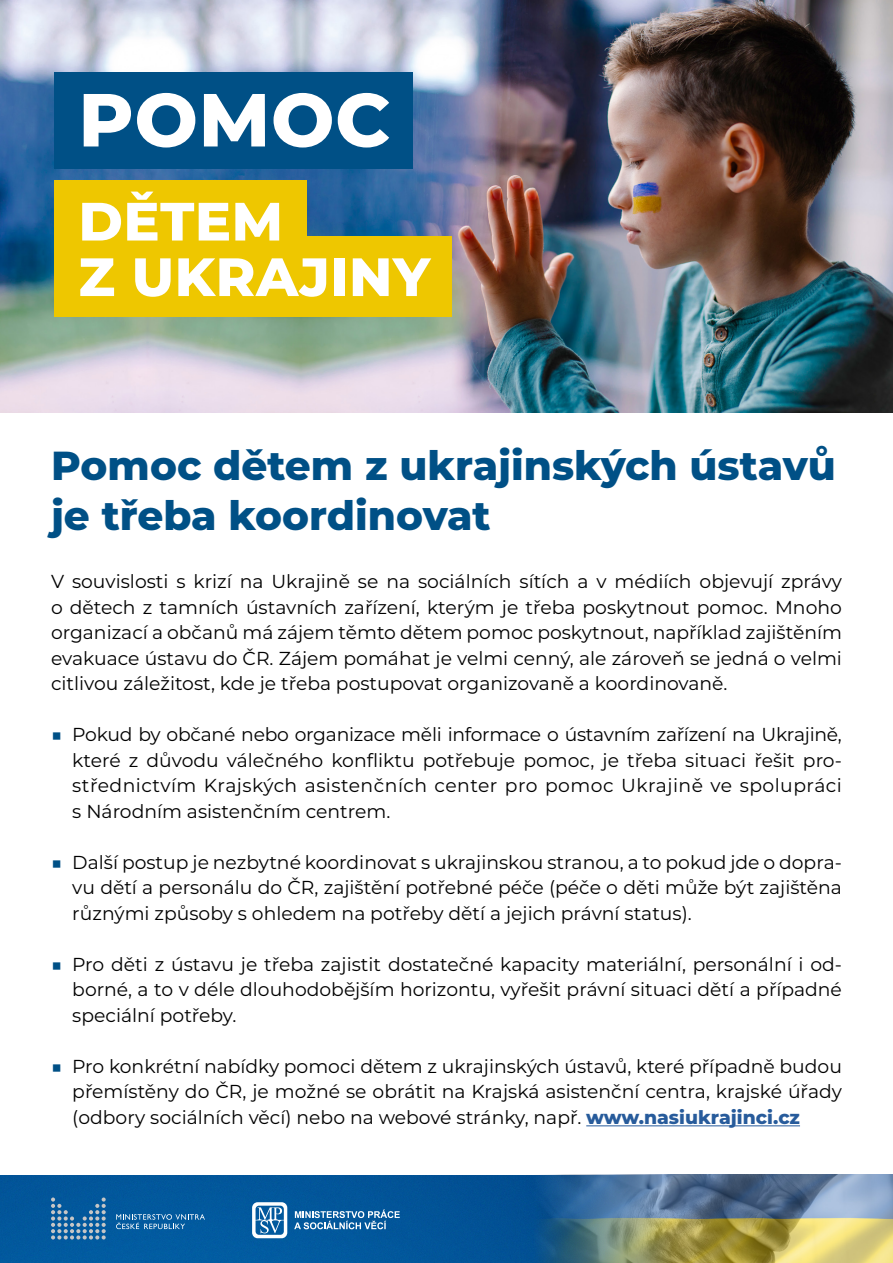
<style>
.page{position:relative;width:893px;height:1263px;background:#fff}
.page>*{position:absolute;margin:0;border:0;box-sizing:border-box;transform-origin:0 0}
.t1{font:800 75px "Montserrat";letter-spacing:.01em;color:#fff}
.t2{font:800 53.85px/55.5px "Montserrat";letter-spacing:.01em;color:#fff}
.t3{font:800 40.5px/49.5px "Montserrat";color:#005086}
.t4{font:18.75px/25.5px "Montserrat";color:#000;text-align:justify}
.s1{color:#005086}
.s2{font-weight:800;color:#275b9b}
</style>
<div class="page">
<div style="left:0;top:1176px;width:527px;height:87px;background:#02579b"></div>
<svg style="left:252px;top:1202px;width:35px;height:36px"></svg>
<svg style="left:294px;top:1209px;width:106px;height:20px;background:#4a87b7"></svg>
<img style="left:527px;top:1175px;width:366px;height:88px">
<img style="left:0;top:0;width:893px;height:412px">
<div style="left:54px;top:72px;width:358px;height:97px;background:#005086"></div>
<div style="left:54px;top:180px;width:253px;height:80px;background:#eec700"></div>
<div style="left:54px;top:236px;width:398px;height:81px;background:#eec700"></div>
<hr style="left:586px;top:1125px;width:214px;height:1px;background:#275b9b">
<svg style="left:116px;top:1214px;width:89px;height:15px"></svg>
<svg style="left:51px;top:1197px;width:55px;height:42px;background:#3474a7"></svg>
<h1 class="t1" style="left:78px;top:65px;width:314px">POMOC</h1>
<h2 class="t2" style="left:78px;top:191px;width:353px">DĚTEM<br>Z UKRAJINY</h2>
<h3 class="t3" style="left:51px;top:439px;width:786px">Pomoc dětem z ukrajinských ústavů je třeba koordinovat</h3>
<p class="t4" style="left:51px;top:568px;width:792px">V souvislosti s krizí na Ukrajině se na sociálních sítích a v médiích objevují zprávy o dětech z tamních ústavních zařízení, kterým je třeba poskytnout pomoc. Mnoho organizací a občanů má zájem těmto dětem pomoc poskytnout, například zajištěním evakuace ústavu do ČR. Zájem pomáhat je velmi cenný, ale zároveň se jedná o velmi citlivou záležitost, kde je třeba postupovat organizovaně a koordinovaně.</p>
<p class="t4" style="left:72px;top:721px;width:771px;text-indent:-21px"><span class="s1">■</span> Pokud by občané nebo organizace měli informace o ústavním zařízení na Ukrajině, které z důvodu válečného konfliktu potřebuje pomoc, je třeba situaci řešit pro&shy;střednictvím Krajských asistenčních center pro pomoc Ukrajině ve spolupráci s Národním asistenčním centrem.</p>
<p class="t4" style="left:72px;top:849px;width:771px;text-indent:-21px"><span class="s1">■</span> Další postup je nezbytné koordinovat s ukrajinskou stranou, a to pokud jde o dopra&shy;vu dětí a personálu do ČR, zajištění potřebné péče (péče o děti může být zajištěna různými způsoby s ohledem na potřeby dětí a jejich právní status).</p>
<p class="t4" style="left:72px;top:951px;width:771px;text-indent:-21px"><span class="s1">■</span> Pro děti z ústavu je třeba zajistit dostatečné kapacity materiální, personální i od&shy;borné, a to v déle dlouhodobějším horizontu, vyřešit právní situaci dětí a případné speciální potřeby.</p>
<p class="t4" style="left:72px;top:1053px;width:771px;text-indent:-21px"><span class="s1">■</span> Pro konkrétní nabídky pomoci dětem z ukrajinských ústavů, které případně budou přemístěny do ČR, je možné se obrátit na Krajská asistenční centra, krajské úřady (odbory sociálních věcí) nebo na webové stránky, např. <span class="s2">www.nasiukrajinci.cz</span></p>
</div>
